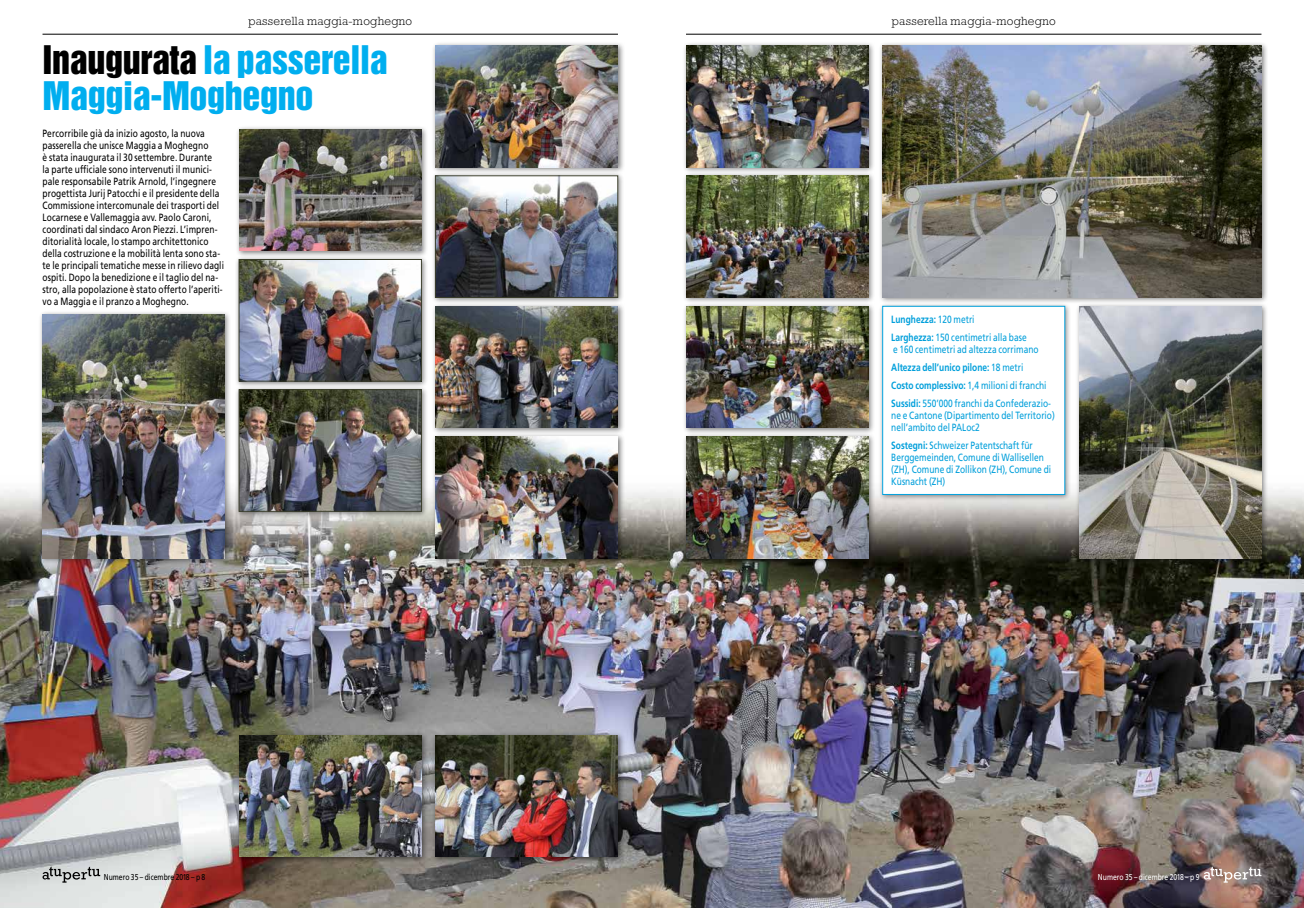
<style>
.page{position:relative;width:1304px;height:908px;background:#fff}
.page>*{position:absolute;margin:0;border:0;box-sizing:border-box;transform-origin:0 0}
.t1{font:36px/36px "Helvetica Inserat LT Std";letter-spacing:-.01em;color:#00aeef}
.t2{font:300 12px "Rockwell Std";letter-spacing:.025em;color:#000}
.t3{font:10.5px/12px "Frutiger LT Std";letter-spacing:.01em;color:#000;scale:.8 1}
.t4{font:10.5px/18px "Frutiger LT Std";color:#009fdb;scale:.8 1}
.t5{font:8.5px "Frutiger LT Std";color:#000;scale:.8 1}
.t6{font:8.5px "Frutiger LT Std";color:#fff;scale:.8 1}
.s1{color:#000}
.s2{font-weight:700}
</style>
<div class="page">
<img style="left:0;top:489px;width:1304px;height:418px">
<hr style="left:43px;top:34px;width:575px;height:1px;background:#000">
<svg style="left:43px;top:866px;width:57px;height:16px"></svg>
<hr style="left:686px;top:34px;width:575px;height:1px;background:#000">
<svg style="left:1204px;top:866px;width:57px;height:16px"></svg>
<div style="left:1075px;top:302px;width:193px;height:262px;background:#000;opacity:.5"></div>
<img style="left:1079px;top:306px;width:182px;height:251px">
<div style="left:878px;top:41px;width:390px;height:263px;background:#000;opacity:.5"></div>
<img style="left:883px;top:45px;width:378px;height:252px">
<div style="left:38px;top:310px;width:194px;height:254px;background:#000;opacity:.5"></div>
<img style="left:43px;top:314px;width:182px;height:243px">
<div style="left:432px;top:302px;width:193px;height:132px;background:#000;opacity:.5"></div>
<img style="left:436px;top:306px;width:182px;height:121px">
<div style="left:235px;top:255px;width:193px;height:133px;background:#000;opacity:.5"></div>
<img style="left:241px;top:261px;width:179px;height:118px">
<div style="left:239px;top:259px;width:183px;height:122px;border:1px solid #3b3e2b"></div>
<div style="left:235px;top:385px;width:193px;height:133px;background:#000;opacity:.5"></div>
<img style="left:241px;top:391px;width:179px;height:118px">
<div style="left:239px;top:389px;width:183px;height:122px;border:1px solid #3b3e2b"></div>
<div style="left:682px;top:41px;width:193px;height:133px;background:#000;opacity:.5"></div>
<img style="left:686px;top:45px;width:182px;height:122px">
<div style="left:682px;top:171px;width:193px;height:133px;background:#000;opacity:.5"></div>
<img style="left:686px;top:175px;width:182px;height:122px">
<div style="left:431px;top:171px;width:194px;height:133px;background:#000;opacity:.5"></div>
<img style="left:437px;top:177px;width:179px;height:118px">
<div style="left:435px;top:175px;width:183px;height:122px;border:1px solid #3b3e2b"></div>
<div style="left:432px;top:730px;width:193px;height:133px;background:#000;opacity:.5"></div>
<img style="left:436px;top:735px;width:182px;height:121px">
<div style="left:235px;top:730px;width:193px;height:133px;background:#000;opacity:.5"></div>
<img style="left:239px;top:735px;width:182px;height:121px">
<div style="left:235px;top:125px;width:193px;height:132px;background:#000;opacity:.5"></div>
<img style="left:239px;top:129px;width:182px;height:122px">
<div style="left:432px;top:41px;width:193px;height:133px;background:#000;opacity:.5"></div>
<img style="left:436px;top:45px;width:182px;height:122px">
<div style="left:432px;top:432px;width:193px;height:132px;background:#000;opacity:.5"></div>
<img style="left:436px;top:436px;width:182px;height:121px">
<div style="left:682px;top:432px;width:193px;height:132px;background:#000;opacity:.5"></div>
<img style="left:686px;top:436px;width:182px;height:121px">
<div style="left:682px;top:302px;width:193px;height:132px;background:#000;opacity:.5"></div>
<img style="left:686px;top:306px;width:182px;height:121px">
<div style="left:878px;top:302px;width:194px;height:199px;background:#000;opacity:.5"></div>
<div style="left:883px;top:306px;width:182px;height:188px;background:#fff"></div>
<p class="t2" style="left:248px;top:14px;width:165px">passerella maggia-moghegno</p>
<h1 class="t1" style="left:43px;top:43px;width:347px"><span class="s1">Inaugurata</span> la passerella<br>Maggia-Moghegno</h1>
<p class="t3" style="left:43px;top:127px;width:228px">Percorribile già da inizio agosto, la nuova passerella che unisce Maggia a Moghegno<br>è stata inaugurata il 30 settembre. Durante<br>la parte ufficiale sono intervenuti il munici&shy;pale responsabile Patrik Arnold, l’ingegnere progettista Jurij Patocchi e il presidente della Commissione intercomunale dei trasporti del Locarnese e Vallemaggia avv. Paolo Caroni, coordinati dal sindaco Aron Piezzi. L’impren&shy;ditorialità locale, lo stampo architettonico della costruzione e la mobilità lenta sono sta&shy;te le principali tematiche messe in rilievo dagli ospiti. Dopo la benedizione e il taglio del na&shy;stro, alla popolazione è stato offerto l’aperiti&shy;vo a Maggia e il pranzo a Moghegno.</p>
<p class="t5" style="left:104px;top:871px;width:128px">Numero 35 – dicembre 2018 – p 8</p>
<p class="t2" style="left:892px;top:14px;width:165px">passerella maggia-moghegno</p>
<p class="t4" style="left:891px;top:310px;width:171px"><span class="s2">Lunghezza:</span> 120 metri<br><span class="s2">Larghezza:</span> 150 centimetri alla base</p>
<p class="t4" style="left:891px;top:340px;width:201px">e 160 centimetri ad altezza corrimano <span class="s2">Altezza dell’unico pilone:</span> 18 metri<br><span class="s2">Costo complessivo:</span> 1,4 milioni di franchi <span class="s2">Sussidi:</span> 550’000 franchi da Confederazio-</p>
<p class="t4" style="left:891px;top:409px;width:206px;line-height:12px">ne e Cantone (Dipartimento del Territorio) nell’ambito del PALoc2</p>
<p class="t4" style="left:891px;top:439px;width:201px;line-height:12px"><span class="s2">Sostegni:</span> Schweizer Patentschaft für Berggemeinden, Comune di Wallisellen (ZH), Comune di Zollikon (ZH), Comune di Küsnacht (ZH)</p>
<p class="t6" style="left:1098px;top:871px;width:128px">Numero 35 – dicembre 2018 – p 9</p>
</div>
